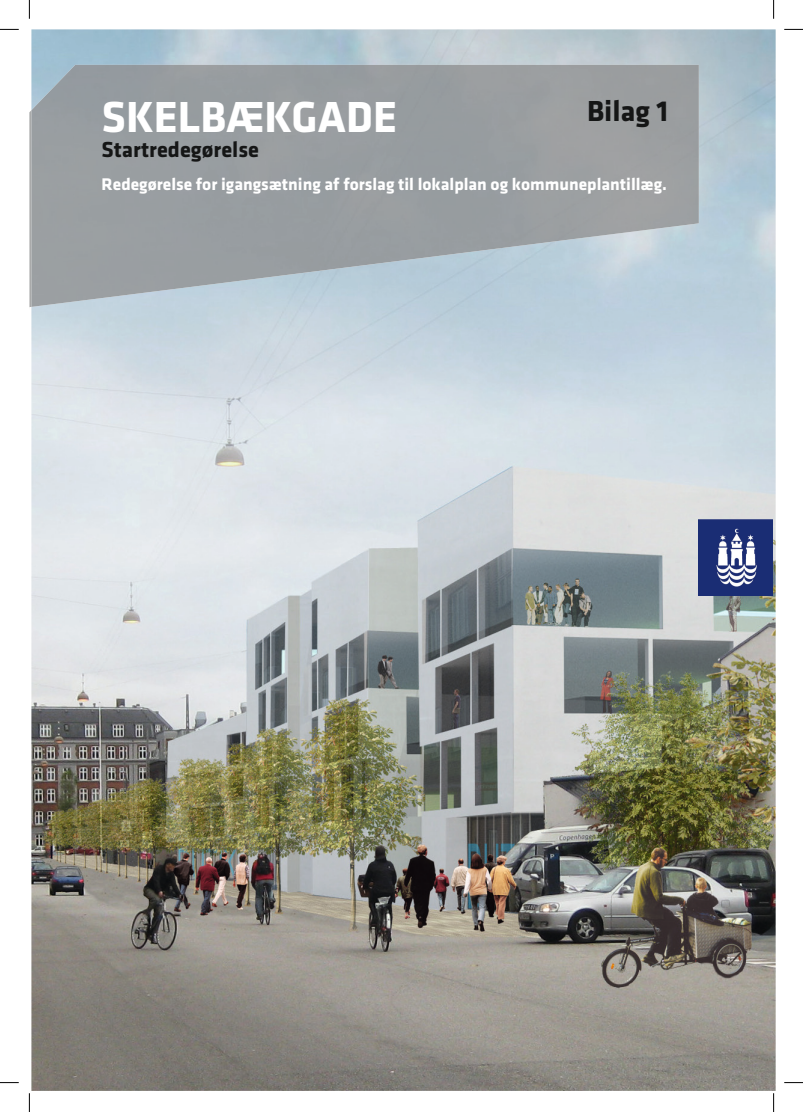
<style>
.page{position:relative;width:803px;height:1112px;background:#fff}
.page>*{position:absolute;margin:0;border:0;box-sizing:border-box;transform-origin:0 0}
.t1{font:700 45px "Klavika";color:#fff}
.t2{font:700 30px "Klavika";color:#151616}
.t3{font:700 22.5px "Klavika";color:#151616}
.t4{font:700 17.5px "Klavika";color:#fff}
</style>
<div class="page">
<img style="left:31px;top:29px;width:745px;height:1061px">
<img style="left:31px;top:65px;width:668px;height:242px">
<svg style="left:29px;top:111px;width:2px;height:196px"></svg>
<img style="left:699px;top:519px;width:74px;height:76px">
<svg style="left:0;top:29px;width:19px;height:1px"></svg>
<svg style="left:784px;top:29px;width:19px;height:1px"></svg>
<svg style="left:0;top:1082px;width:19px;height:1px"></svg>
<svg style="left:784px;top:1082px;width:19px;height:1px"></svg>
<svg style="left:29px;top:0;width:1px;height:19px"></svg>
<svg style="left:29px;top:1093px;width:1px;height:18px"></svg>
<svg style="left:773px;top:0;width:1px;height:19px"></svg>
<svg style="left:773px;top:1093px;width:1px;height:18px"></svg>
<h2 class="t2" style="left:587px;top:99px;width:83px">Bilag 1</h2>
<h1 class="t1" style="left:102px;top:100px;width:297px">SKELBÆKGADE</h1>
<p class="t3" style="left:102px;top:141px;width:159px">Startredegørelse</p>
<p class="t4" style="left:102px;top:177px;width:567px">Redegørelse for igangsætning af forslag til lokalplan og kommuneplantillæg.</p>
</div>
